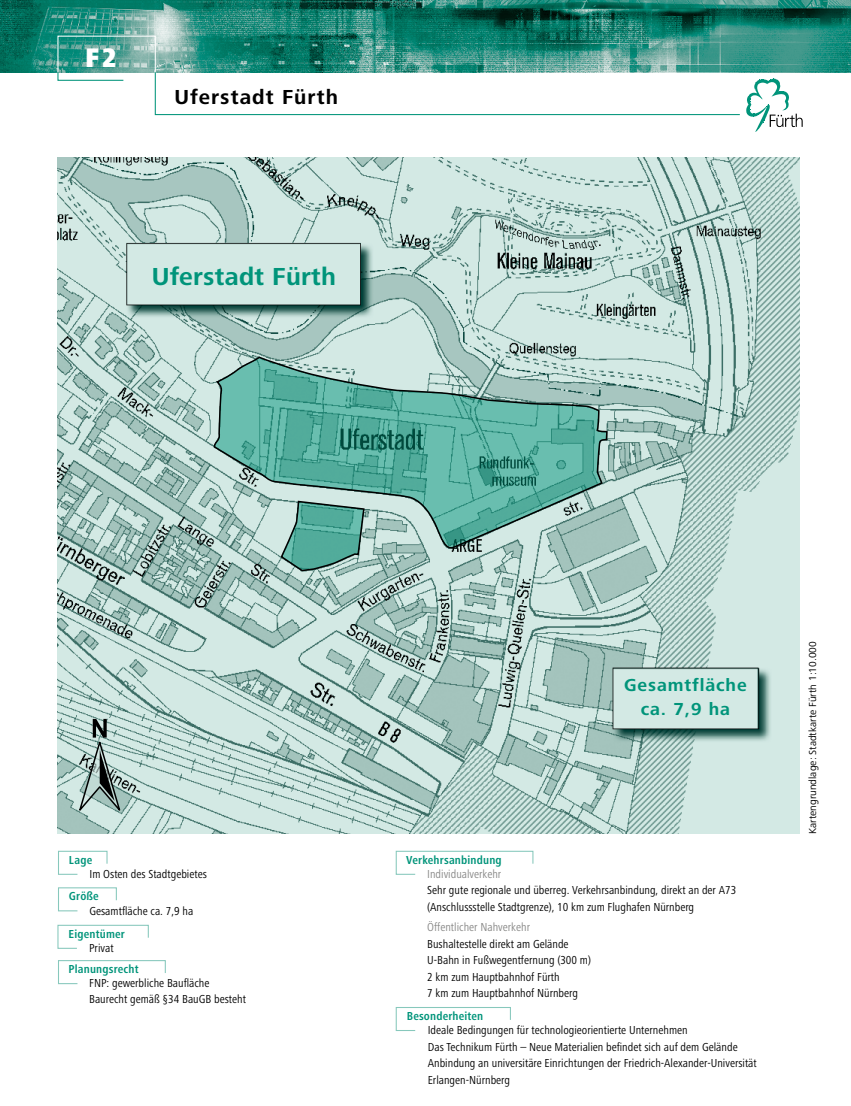
<style>
.page{position:relative;width:851px;height:1106px;background:#fff}
.page>*{position:absolute;margin:0;border:0;box-sizing:border-box;transform-origin:0 0}
.t1{font:900 condensed 27.75px "Frutiger Next LTW1 G";color:#fff}
.Head_14_pt_ohne_Versalien{font:700 25.5px "Frutiger Next LTW1 G";letter-spacing:.01em;color:#00947a}
.Head_14_pt_ohne_Versalien-2{font:700 21px "Frutiger Next LTW1 G";letter-spacing:.05em;color:#000}
.Head_14_pt_ohne_Versalien-3{font:700 18px "Frutiger Next LTW1 G";letter-spacing:.05em;color:#00947a}
.Fließtext_Cond_8_5{font:condensed 12px/16.5px "Frutiger Next LTW1 G";color:#000}
.Fließtext_8_5_pt{font:700 condensed 12px "Frutiger Next LTW1 G";letter-spacing:.015em;color:#00947a}
.Subline_7_pt{font:10.5px "Frutiger Next LTW1 G";color:#000}
.s1{color:#878786}
</style>
<div class="page">
<img style="left:0;top:0;width:850px;height:72px">
<img style="left:57px;top:157px;width:742px;height:676px">
<svg style="left:746px;top:79px;width:56px;height:53px"></svg>
<svg style="left:57px;top:73px;width:67px;height:8px"></svg>
<svg style="left:154px;top:71px;width:586px;height:45px"></svg>
<div style="left:57px;top:36px;width:99px;height:37px;border:1px solid #fff"></div>
<svg style="left:58px;top:850px;width:50px;height:25px"></svg>
<svg style="left:58px;top:887px;width:59px;height:25px"></svg>
<svg style="left:57px;top:924px;width:92px;height:25px"></svg>
<svg style="left:395px;top:850px;width:139px;height:25px"></svg>
<svg style="left:58px;top:960px;width:108px;height:24px"></svg>
<svg style="left:395px;top:1007px;width:116px;height:24px"></svg>
<svg style="left:76px;top:719px;width:47px;height:97px"></svg>
<svg style="left:211px;top:357px;width:397px;height:193px"></svg>
<svg style="left:280px;top:500px;width:85px;height:72px"></svg>
<p class="t1" style="left:85px;top:42px;width:33px">F2</p>
<p class="Head_14_pt_ohne_Versalien-2" style="left:174px;top:85px;width:165px">Uferstadt Fürth</p>
<p class="Head_14_pt_ohne_Versalien" style="left:152px;top:262px;width:186px">Uferstadt Fürth</p>
<p class="Fließtext_8_5_pt" style="left:69px;top:852px;width:25px">Lage</p>
<p class="Fließtext_Cond_8_5" style="left:89px;top:865px;width:119px">Im Osten des Stadtgebietes</p>
<p class="Fließtext_8_5_pt" style="left:69px;top:889px;width:31px">Größe</p>
<p class="Fließtext_8_5_pt" style="left:69px;top:927px;width:58px">Eigentümer</p>
<p class="Fließtext_Cond_8_5" style="left:89px;top:902px;width:105px">Gesamtfläche ca. 7,9 ha</p>
<p class="Fließtext_Cond_8_5" style="left:89px;top:940px;width:26px">Privat</p>
<p class="Fließtext_8_5_pt" style="left:69px;top:962px;width:71px">Planungsrecht</p>
<p class="Fließtext_Cond_8_5" style="left:89px;top:974px;width:122px">FNP: gewerbliche Baufläche</p>
<p class="Fließtext_Cond_8_5" style="left:89px;top:991px;width:158px">Baurecht gemäß §34 BauGB besteht</p>
<p class="Head_14_pt_ohne_Versalien-3" style="left:624px;top:675px;width:124px">Gesamtfläche</p>
<p class="Head_14_pt_ohne_Versalien-3" style="left:640px;top:699px;width:91px">ca. 7,9 ha</p>
<p class="Fließtext_8_5_pt" style="left:406px;top:852px;width:97px">Verkehrsanbindung</p>
<p class="Fließtext_Cond_8_5" style="left:427px;top:865px;width:310px"><span class="s1">Individualverkehr<br></span>Sehr gute regionale und überreg. Verkehrsanbindung, direkt an der A73 (Anschlussstelle Stadtgrenze), 10 km zum Flughafen Nürnberg</p>
<p class="Fließtext_Cond_8_5" style="left:427px;top:919px;width:165px"><span class="s1">Öffentlicher Nahverkehr<br></span>Bushaltestelle direkt am Gelände<br>U-Bahn in Fußwegentfernung (300 m)<br>2 km zum Hauptbahnhof Fürth<br>7 km zum Hauptbahnhof Nürnberg</p>
<p class="Fließtext_8_5_pt" style="left:406px;top:1009px;width:78px">Besonderheiten</p>
<p class="Fließtext_Cond_8_5" style="left:427px;top:1021px;width:261px">Ideale Bedingungen für technologieorientierte Unternehmen</p>
<p class="Fließtext_Cond_8_5" style="left:427px;top:1038px;width:311px">Das Technikum Fürth – Neue Materialien befindet sich auf dem Gelände</p>
<p class="Fließtext_Cond_8_5" style="left:427px;top:1054px;width:330px">Anbindung an universitäre Einrichtungen der Friedrich-Alexander-Universität<br>Erlangen-Nürnberg</p>
<p class="Subline_7_pt" style="left:806px;top:833px;width:194px;rotate:-90deg">Kartengrundlage: Stadtkarte Fürth 1:10.000</p>
</div>
